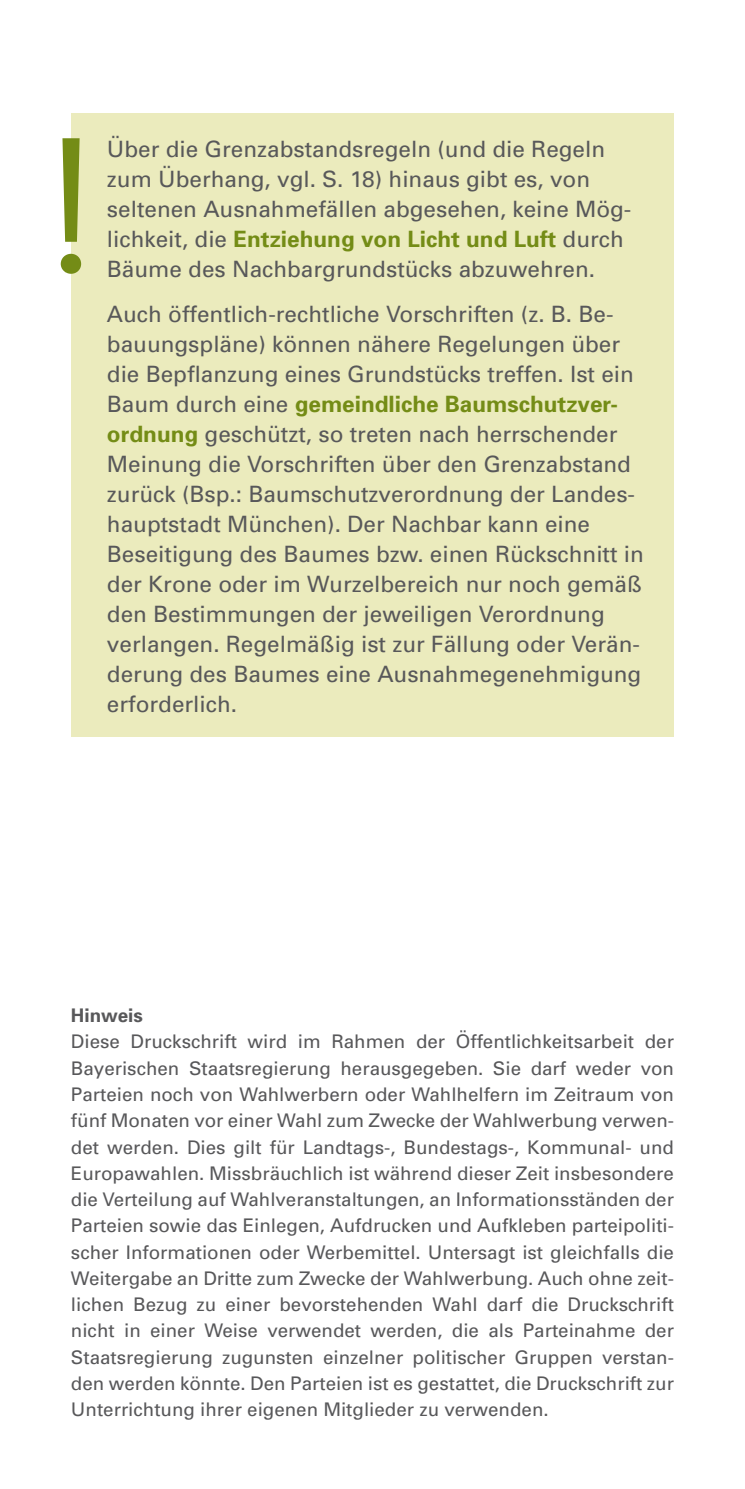
<style>
.page{position:relative;width:745px;height:1489px;background:#fff}
.page>*{position:absolute;margin:0;border:0;box-sizing:border-box;transform-origin:0 0}
.Copy{font:22.5px/30px "Univers";color:#58585a}
.Copy_Anhang{font:18.75px/26.2px "Univers";color:#58585a;text-align:justify}
.Copy_Anhang-2{font:700 18.75px "Univers";color:#58585a}
.s1{font-weight:700;color:#748c16}
</style>
<div class="page">
<div style="left:71px;top:113px;width:602px;height:624px;background:#ebebbd"></div>
<svg style="left:61px;top:138px;width:20px;height:136px"></svg>
<p class="Copy" style="left:107px;top:134px;width:525px">Über die Grenzabstandsregeln (und die Regeln zum Überhang, vgl. S. 18) hinaus gibt es, von seltenen Ausnahmefällen abgesehen, keine Mög&shy;lichkeit, die <span class="s1">Entziehung von Licht und Luft</span> durch Bäume des Nachbargrundstücks abzuwehren.</p>
<p class="Copy" style="left:107px;top:299px;width:538px">Auch öffentlich-rechtliche Vorschriften (z. B. Be&shy;bauungspläne) können nähere Regelungen über die Bepflanzung eines Grundstücks treffen. Ist ein Baum durch eine <span class="s1">gemeindliche Baumschutzver&shy;ordnung</span> geschützt, so treten nach herrschender Meinung die Vorschriften über den Grenzabstand zurück (Bsp.: Baumschutzverordnung der Landes&shy;hauptstadt München). Der Nachbar kann eine Beseitigung des Baumes bzw. einen Rückschnitt in der Krone oder im Wurzelbereich nur noch gemäß den Bestimmungen der jeweiligen Verordnung verlangen. Regelmäßig ist zur Fällung oder Verän&shy;derung des Baumes eine Ausnahmegenehmigung erforderlich.</p>
<p class="Copy_Anhang-2" style="left:71px;top:1003px;width:73px">Hinweis</p>
<p class="Copy_Anhang" style="left:71px;top:1028px;width:604px">Diese Druckschrift wird im Rahmen der Öffentlichkeitsarbeit der Bayerischen Staatsregierung herausgegeben. Sie darf weder von Parteien noch von Wahlwerbern oder Wahlhelfern im Zeitraum von fünf Monaten vor einer Wahl zum Zwecke der Wahlwerbung verwen&shy;det werden. Dies gilt für Landtags-, Bundestags-, Kommunal- und Europawahlen. Missbräuchlich ist während dieser Zeit insbesondere die Verteilung auf Wahlveranstaltungen, an Informationsständen der Parteien sowie das Einlegen, Aufdrucken und Aufkleben parteipoliti&shy;scher Informationen oder Werbemittel. Untersagt ist gleichfalls die Weitergabe an Dritte zum Zwecke der Wahlwerbung. Auch ohne zeit&shy;lichen Bezug zu einer bevorstehenden Wahl darf die Druckschrift nicht in einer Weise verwendet werden, die als Parteinahme der Staatsregierung zugunsten einzelner politischer Gruppen verstan&shy;den werden könnte. Den Parteien ist es gestattet, die Druckschrift zur Unterrichtung ihrer eigenen Mitglieder zu verwenden.</p>
</div>
